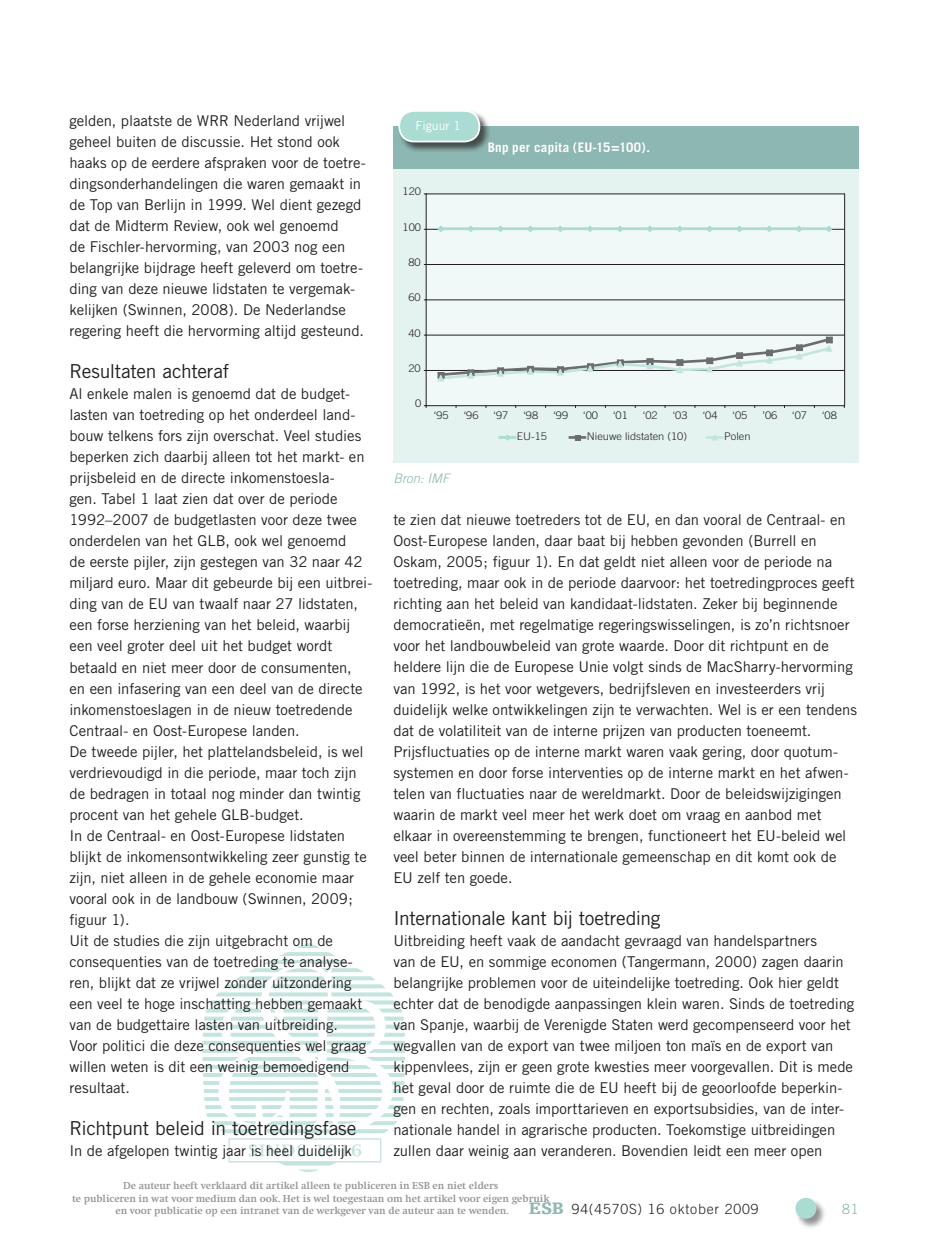
<style>
.page{position:relative;width:943px;height:1241px;background:#fff}
.page>*{position:absolute;margin:0;border:0;box-sizing:border-box;transform-origin:0 0}
.t1{font:19.25px "Trade Gothic";letter-spacing:-.02em;color:#231f20}
.t2{font:14.88px/21px "Trade Gothic";color:#231f20}
.t3{font:300 14px "Trade Gothic";letter-spacing:.06em;color:#231f20}
.t4{font:300 14px "Trade Gothic";color:#8db7b2}
.t5{font:700 13.12px "Trade Gothic";letter-spacing:.025em;color:#fff}
.t6{font:italic 300 13.12px "Trade Gothic";letter-spacing:-.005em;color:#8db7b2}
.t7{font:12.25px "Trade Gothic";color:#fff}
.t8{font:700 10.5px/12.6px "Swift";color:#939598;text-align:center}
.t9{font:300 10.5px "Trade Gothic";color:#231f20;scale:1.05 1}
.s1{font-family:"Egyptienne F";font-weight:900;font-size:17.5px;color:#8db7b2}
</style>
<div class="page">
<svg style="left:202px;top:943px;width:203px;height:228px"></svg>
<div style="left:795px;top:1196px;width:31px;height:32px;background:#231f20;opacity:.5"></div>
<div style="left:795px;top:1197px;width:21px;height:21px;background:#aadcd4;border-radius:50%"></div>
<div style="left:393px;top:126px;width:465px;height:336px;background:#e5f3f0"></div>
<div style="left:425px;top:194px;width:419px;height:211px;background:#f1f9f8"></div>
<hr style="left:426px;top:370px;width:418px;height:1px;background:#231f20">
<hr style="left:426px;top:335px;width:418px;height:1px;background:#231f20">
<hr style="left:426px;top:299px;width:418px;height:1px;background:#231f20">
<hr style="left:426px;top:264px;width:418px;height:1px;background:#231f20">
<hr style="left:426px;top:229px;width:418px;height:1px;background:#231f20">
<hr style="left:426px;top:193px;width:418px;height:1px;background:#231f20">
<hr style="left:426px;top:194px;width:1px;height:211px;background:#231f20">
<hr style="left:844px;top:194px;width:1px;height:211px;background:#231f20">
<hr style="left:426px;top:405px;width:418px;height:1px;background:#231f20">
<hr style="left:440px;top:227px;width:30px;height:3px;background:#aadcd4">
<hr style="left:470px;top:227px;width:30px;height:3px;background:#aadcd4">
<hr style="left:500px;top:227px;width:30px;height:3px;background:#aadcd4">
<hr style="left:530px;top:227px;width:30px;height:3px;background:#aadcd4">
<hr style="left:560px;top:227px;width:30px;height:3px;background:#aadcd4">
<hr style="left:590px;top:227px;width:29px;height:3px;background:#aadcd4">
<hr style="left:619px;top:227px;width:30px;height:3px;background:#aadcd4">
<hr style="left:649px;top:227px;width:30px;height:3px;background:#aadcd4">
<hr style="left:679px;top:227px;width:30px;height:3px;background:#aadcd4">
<hr style="left:709px;top:227px;width:30px;height:3px;background:#aadcd4">
<hr style="left:739px;top:227px;width:30px;height:3px;background:#aadcd4">
<hr style="left:769px;top:227px;width:29px;height:3px;background:#aadcd4">
<hr style="left:798px;top:227px;width:30px;height:3px;background:#aadcd4">
<svg style="left:436px;top:225px;width:9px;height:7px"></svg>
<svg style="left:466px;top:225px;width:9px;height:7px"></svg>
<svg style="left:495px;top:225px;width:10px;height:7px"></svg>
<svg style="left:525px;top:225px;width:10px;height:7px"></svg>
<svg style="left:555px;top:225px;width:10px;height:7px"></svg>
<svg style="left:585px;top:225px;width:10px;height:7px"></svg>
<svg style="left:615px;top:225px;width:10px;height:7px"></svg>
<svg style="left:645px;top:225px;width:9px;height:7px"></svg>
<svg style="left:675px;top:225px;width:9px;height:7px"></svg>
<svg style="left:704px;top:225px;width:10px;height:7px"></svg>
<svg style="left:734px;top:225px;width:10px;height:7px"></svg>
<svg style="left:764px;top:225px;width:10px;height:7px"></svg>
<svg style="left:794px;top:225px;width:10px;height:7px"></svg>
<svg style="left:824px;top:225px;width:9px;height:7px"></svg>
<svg style="left:437px;top:336px;width:396px;height:46px"></svg>
<hr style="left:500px;top:436px;width:15px;height:3px;background:#aadcd4">
<svg style="left:570px;top:435px;width:15px;height:6px"></svg>
<svg style="left:707px;top:435px;width:15px;height:6px"></svg>
<div style="left:393px;top:126px;width:465px;height:42px;background:#8db7b2"></div>
<div style="left:398px;top:109px;width:92px;height:43px;background:#231f20;opacity:.7"></div>
<div style="left:399px;top:111px;width:80px;height:30px;background:#aadcd4;border-radius:15px"></div>
<div style="left:398px;top:110px;width:82px;height:32px;border:2px solid #fff;border-radius:15px"></div>
<p class="t2" style="left:69px;top:110px;width:298px">gelden, plaatste de WRR Nederland vrijwel geheel buiten de discussie. Het stond ook haaks op de eerdere afspraken voor de toetre&shy;dingsonderhandelingen die waren gemaakt in de Top van Berlijn in 1999. Wel dient gezegd dat de Midterm Review, ook wel genoemd<br>de Fischler-hervorming, van 2003 nog een belangrijke bijdrage heeft geleverd om toetre&shy;ding van deze nieuwe lidstaten te vergemak&shy;kelijken (Swinnen, 2008). De Nederlandse regering heeft die hervorming altijd gesteund.</p>
<p class="t1" style="left:69px;top:360px;width:161px">Resultaten achteraf</p>
<p class="t2" style="left:69px;top:383px;width:304px">Al enkele malen is genoemd dat de budget&shy;lasten van toetreding op het onderdeel land&shy;bouw telkens fors zijn overschat. Veel studies beperken zich daarbij alleen tot het markt- en prijsbeleid en de directe inkomenstoesla-<br>gen. Tabel 1 laat zien dat over de periode 1992–2007 de budgetlasten voor deze twee onderdelen van het GLB, ook wel genoemd<br>de eerste pijler, zijn gestegen van 32 naar 42 miljard euro. Maar dit gebeurde bij een uitbrei&shy;ding van de EU van twaalf naar 27 lidstaten, een forse herziening van het beleid, waarbij een veel groter deel uit het budget wordt betaald en niet meer door de consumenten,<br>en een infasering van een deel van de directe inkomenstoeslagen in de nieuw toetredende Centraal- en Oost-Europese landen.<br>De tweede pijler, het plattelandsbeleid, is wel verdrievoudigd in die periode, maar toch zijn de bedragen in totaal nog minder dan twintig procent van het gehele GLB-budget.<br>In de Centraal- en Oost-Europese lidstaten blijkt de inkomensontwikkeling zeer gunstig te zijn, niet alleen in de gehele economie maar vooral ook in de landbouw (Swinnen, 2009; figuur 1).<br>Uit de studies die zijn uitgebracht om de consequenties van de toetreding te analyse&shy;ren, blijkt dat ze vrijwel zonder uitzondering een veel te hoge inschatting hebben gemaakt van de budgettaire lasten van uitbreiding.<br>Voor politici die deze consequenties wel graag willen weten is dit een weinig bemoedigend resultaat.</p>
<p class="t1" style="left:69px;top:1116px;width:288px">Richtpunt beleid in toetredingsfase</p>
<p class="t2" style="left:69px;top:1139px;width:284px">In de afgelopen twintig jaar is heel duidelijk</p>
<p class="t7" style="left:415px;top:119px;width:47px">Figuur 1</p>
<p class="t9" style="left:402px;top:185px;width:19px">120</p>
<p class="t9" style="left:402px;top:221px;width:19px">100</p>
<p class="t9" style="left:408px;top:256px;width:13px">80</p>
<p class="t9" style="left:408px;top:291px;width:13px">60</p>
<p class="t9" style="left:408px;top:326px;width:13px">40</p>
<p class="t9" style="left:408px;top:362px;width:13px">20</p>
<p class="t9" style="left:415px;top:397px;width:7px">0</p>
<p class="t5" style="left:488px;top:139px;width:164px">Bnp per capita (EU-15=100).</p>
<p class="t9" style="left:434px;top:409px;width:16px">‘95</p>
<p class="t9" style="left:464px;top:409px;width:16px">‘96</p>
<p class="t9" style="left:493px;top:409px;width:16px">‘97</p>
<p class="t9" style="left:523px;top:409px;width:16px">‘98</p>
<p class="t9" style="left:553px;top:409px;width:16px">‘99</p>
<p class="t9" style="left:583px;top:409px;width:16px">‘00</p>
<p class="t9" style="left:613px;top:409px;width:16px">‘01</p>
<p class="t9" style="left:643px;top:409px;width:16px">‘02</p>
<p class="t9" style="left:673px;top:409px;width:16px">‘03</p>
<p class="t9" style="left:702px;top:409px;width:16px">‘04</p>
<p class="t9" style="left:732px;top:409px;width:16px">‘05</p>
<p class="t9" style="left:762px;top:409px;width:16px">’06</p>
<p class="t9" style="left:792px;top:409px;width:16px">‘07</p>
<p class="t9" style="left:822px;top:409px;width:16px">‘08</p>
<p class="t9" style="left:517px;top:430px;width:30px">EU-15</p>
<p class="t9" style="left:587px;top:430px;width:97px">Nieuwe lidstaten (10)</p>
<p class="t9" style="left:724px;top:430px;width:27px">Polen</p>
<p class="t6" style="left:393px;top:471px;width:57px">Bron: IMF</p>
<p class="t2" style="left:393px;top:509px;width:465px">te zien dat nieuwe toetreders tot de EU, en dan vooral de Centraal- en Oost-Europese landen, daar baat bij hebben gevonden (Burrell en Oskam, 2005; figuur 1). En dat geldt niet alleen voor de periode na toetreding, maar ook in de periode daarvoor: het toetredingproces geeft richting aan het beleid van kandidaat-lidstaten. Zeker bij beginnende democratieën, met regelmatige regeringswisselingen, is zo’n richtsnoer voor het landbouwbeleid van grote waarde. Door dit richtpunt en de heldere lijn die de Europese Unie volgt sinds de MacSharry-hervorming van 1992, is het voor wetgevers, bedrijfsleven en investeerders vrij duidelijk welke ontwikkelingen zijn te verwachten. Wel is er een tendens dat de volatiliteit van de interne prijzen van producten toeneemt.<br>Prijsfluctuaties op de interne markt waren vaak gering, door quotum&shy;systemen en door forse interventies op de interne markt en het afwen&shy;telen van fluctuaties naar de wereldmarkt. Door de beleidswijzigingen waarin de markt veel meer het werk doet om vraag en aanbod met elkaar in overeenstemming te brengen, functioneert het EU-beleid wel veel beter binnen de internationale gemeenschap en dit komt ook de EU zelf ten goede.</p>
<p class="t1" style="left:393px;top:906px;width:268px">Internationale kant bij toetreding</p>
<p class="t2" style="left:393px;top:929px;width:462px">Uitbreiding heeft vaak de aandacht gevraagd van handelspartners<br>van de EU, en sommige economen (Tangermann, 2000) zagen daarin belangrijke problemen voor de uiteindelijke toetreding. Ook hier geldt echter dat de benodigde aanpassingen klein waren. Sinds de toetreding van Spanje, waarbij de Verenigde Staten werd gecompenseerd voor het wegvallen van de export van twee miljoen ton maïs en de export van kippenvlees, zijn er geen grote kwesties meer voorgevallen. Dit is mede het geval door de ruimte die de EU heeft bij de geoorloofde beperkin&shy;gen en rechten, zoals importtarieven en exportsubsidies, van de inter&shy;nationale handel in agrarische producten. Toekomstige uitbreidingen zullen daar weinig aan veranderen. Bovendien leidt een meer open</p>
<p class="t8" style="left:72px;top:1179px;width:479px">De auteur heeft verklaard dit artikel alleen te publiceren in ESB en niet elders<br>te publiceren in wat voor medium dan ook. Het is wel toegestaan om het artikel voor eigen gebruik en voor publicatie op een intranet van de werkgever van de auteur aan te wenden.</p>
<p class="t3" style="left:529px;top:1199px;width:231px"><span class="s1">ESB</span> 94(4570S) 16 oktober 2009</p>
<p class="t4" style="left:842px;top:1199px;width:18px">81</p>
</div>
